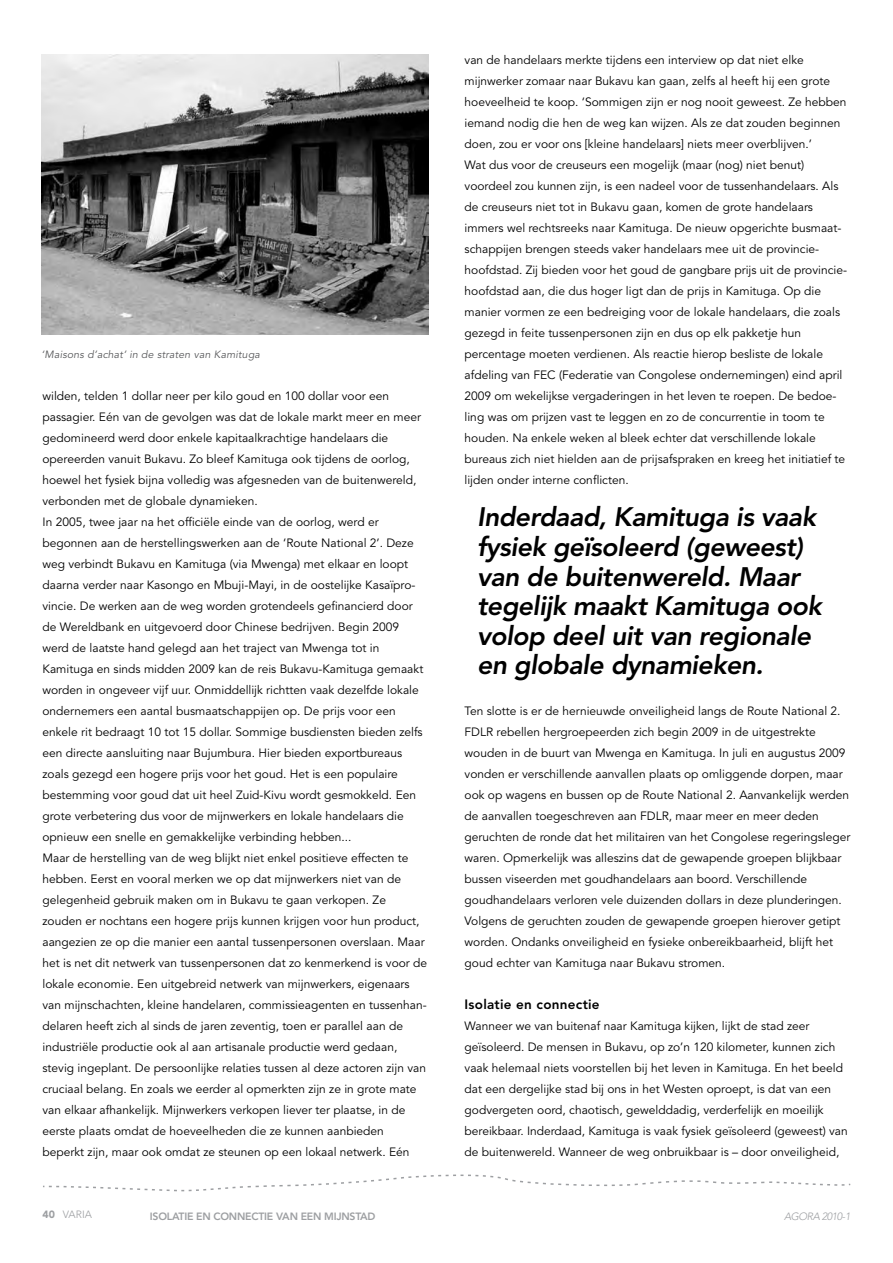
<style>
.page{position:relative;width:893px;height:1263px;background:#fff}
.page>*{position:absolute;margin:0;border:0;box-sizing:border-box;transform-origin:0 0}
.t1{font:italic 800 26.55px/29.5px "Avenir LT Std";letter-spacing:-.02em;color:#000}
.t2{font:800 13.5px "Avenir LT Std";letter-spacing:.02em;color:#000}
.t3{font:12px/21px "Avenir LT Std";color:#000}
.t4{font:italic 10.5px "Avenir LT Std";letter-spacing:.02em;color:#58595b}
.t5{font:800 10.5px "Avenir LT Std";color:#9d9fa2}
.t6{font:italic 300 10.5px "Avenir LT Std";letter-spacing:-.04em;color:#9d9fa2}
.t7{font:300 10.5px "Avenir LT Std";color:#9d9fa2}
.s1{font-weight:900}
</style>
<div class="page">
<svg style="left:43px;top:1174px;width:808px;height:18px"></svg>
<img style="left:42px;top:54px;width:387px;height:280px">
<p class="t4" style="left:42px;top:348px;width:220px">‘Maisons d’achat’ in de straten van Kamituga</p>
<p class="t3" style="left:43px;top:385px;width:386px">wilden, telden 1 dollar neer per kilo goud en 100 dollar voor een passagier. Eén van de gevolgen was dat de lokale markt meer en meer gedomineerd werd door enkele kapitaalkrachtige handelaars die opereerden vanuit Bukavu. Zo bleef Kamituga ook tijdens de oorlog, hoewel het fysiek bijna volledig was afgesneden van de buitenwereld, verbonden met de globale dynamieken.<br>In 2005, twee jaar na het officiële einde van de oorlog, werd er begonnen aan de herstellingswerken aan de ‘Route National 2’. Deze weg verbindt Bukavu en Kamituga (via Mwenga) met elkaar en loopt daarna verder naar Kasongo en Mbuji-Mayi, in de oostelijke Kasaïpro&shy;vincie. De werken aan de weg worden grotendeels gefinancierd door de Wereldbank en uitgevoerd door Chinese bedrijven. Begin 2009 werd de laatste hand gelegd aan het traject van Mwenga tot in Kamituga en sinds midden 2009 kan de reis Bukavu-Kamituga gemaakt worden in ongeveer vijf uur. Onmiddellijk richtten vaak dezelfde lokale ondernemers een aantal busmaatschappijen op. De prijs voor een enkele rit bedraagt 10 tot 15 dollar. Sommige busdiensten bieden zelfs een directe aansluiting naar Bujumbura. Hier bieden exportbureaus zoals gezegd een hogere prijs voor het goud. Het is een populaire bestemming voor goud dat uit heel Zuid-Kivu wordt gesmokkeld. Een grote verbetering dus voor de mijnwerkers en lokale handelaars die opnieuw een snelle en gemakkelijke verbinding hebben...<br>Maar de herstelling van de weg blijkt niet enkel positieve effecten te hebben. Eerst en vooral merken we op dat mijnwerkers niet van de gelegenheid gebruik maken om in Bukavu te gaan verkopen. Ze zouden er nochtans een hogere prijs kunnen krijgen voor hun product, aangezien ze op die manier een aantal tussenpersonen overslaan. Maar het is net dit netwerk van tussenpersonen dat zo kenmerkend is voor de lokale economie. Een uitgebreid netwerk van mijnwerkers, eigenaars van mijnschachten, kleine handelaren, commissieagenten en tussenhan&shy;delaren heeft zich al sinds de jaren zeventig, toen er parallel aan de industriële productie ook al aan artisanale productie werd gedaan, stevig ingeplant. De persoonlijke relaties tussen al deze actoren zijn van cruciaal belang. En zoals we eerder al opmerkten zijn ze in grote mate van elkaar afhankelijk. Mijnwerkers verkopen liever ter plaatse, in de eerste plaats omdat de hoeveelheden die ze kunnen aanbieden beperkt zijn, maar ook omdat ze steunen op een lokaal netwerk. Eén</p>
<p class="t3" style="left:465px;top:49px;width:384px">van de handelaars merkte tijdens een interview op dat niet elke mijnwerker zomaar naar Bukavu kan gaan, zelfs al heeft hij een grote hoeveelheid te koop. ‘Sommigen zijn er nog nooit geweest. Ze hebben iemand nodig die hen de weg kan wijzen. Als ze dat zouden beginnen doen, zou er voor ons [kleine handelaars] niets meer overblijven.’<br>Wat dus voor de creuseurs een mogelijk (maar (nog) niet benut) voordeel zou kunnen zijn, is een nadeel voor de tussenhandelaars. Als de creuseurs niet tot in Bukavu gaan, komen de grote handelaars immers wel rechtsreeks naar Kamituga. De nieuw opgerichte busmaat&shy;schappijen brengen steeds vaker handelaars mee uit de provincie&shy;hoofdstad. Zij bieden voor het goud de gangbare prijs uit de provincie&shy;hoofdstad aan, die dus hoger ligt dan de prijs in Kamituga. Op die manier vormen ze een bedreiging voor de lokale handelaars, die zoals gezegd in feite tussenpersonen zijn en dus op elk pakketje hun percentage moeten verdienen. Als reactie hierop besliste de lokale afdeling van FEC (Federatie van Congolese ondernemingen) eind april 2009 om wekelijkse vergaderingen in het leven te roepen. De bedoe&shy;ling was om prijzen vast te leggen en zo de concurrentie in toom te houden. Na enkele weken al bleek echter dat verschillende lokale bureaus zich niet hielden aan de prijsafspraken en kreeg het initiatief te lijden onder interne conflicten.</p>
<h1 class="t1" style="left:477px;top:503px;width:346px">Inderdaad, Kamituga is vaak fysiek geïsoleerd (geweest) van de buitenwereld. Maar tegelijk maakt Kamituga ook volop deel uit van regionale en globale dynamieken.</h1>
<p class="t3" style="left:465px;top:700px;width:387px">Ten slotte is er de hernieuwde onveiligheid langs de Route National 2.<br>FDLR rebellen hergroepeerden zich begin 2009 in de uitgestrekte wouden in de buurt van Mwenga en Kamituga. In juli en augustus 2009 vonden er verschillende aanvallen plaats op omliggende dorpen, maar ook op wagens en bussen op de Route National 2. Aanvankelijk werden de aanvallen toegeschreven aan FDLR, maar meer en meer deden geruchten de ronde dat het militairen van het Congolese regeringsleger waren. Opmerkelijk was alleszins dat de gewapende groepen blijkbaar bussen viseerden met goudhandelaars aan boord. Verschillende goudhandelaars verloren vele duizenden dollars in deze plunderingen.<br>Volgens de geruchten zouden de gewapende groepen hierover getipt worden. Ondanks onveiligheid en fysieke onbereikbaarheid, blijft het goud echter van Kamituga naar Bukavu stromen.</p>
<p class="t2" style="left:465px;top:996px;width:137px">ISOLATIE EN CONNECTIE</p>
<p class="t3" style="left:465px;top:1015px;width:385px">Wanneer we van buitenaf naar Kamituga kijken, lijkt de stad zeer geïsoleerd. De mensen in Bukavu, op zo’n 120 kilometer, kunnen zich vaak helemaal niets voorstellen bij het leven in Kamituga. En het beeld dat een dergelijke stad bij ons in het Westen oproept, is dat van een godvergeten oord, chaotisch, gewelddadig, verderfelijk en moeilijk bereikbaar. Inderdaad, Kamituga is vaak fysiek geïsoleerd (geweest) van de buitenwereld. Wanneer de weg onbruikbaar is – door onveiligheid,</p>
<p class="t7" style="left:43px;top:1209px;width:51px"><span class="s1">40</span> VARIA</p>
<p class="t5" style="left:150px;top:1210px;width:10px">ISOLATIE</p>
<p class="t5" style="left:196px;top:1210px;width:25px">EN CONNECTIE</p>
<p class="t5" style="left:276px;top:1210px;width:9px">VAN</p>
<p class="t5" style="left:301px;top:1210px;width:8px">EEN</p>
<p class="t5" style="left:324px;top:1210px;width:8px">MIJNSTAD</p>
<p class="t6" style="left:784px;top:1210px;width:68px">AGORA 2010-1</p>
</div>
